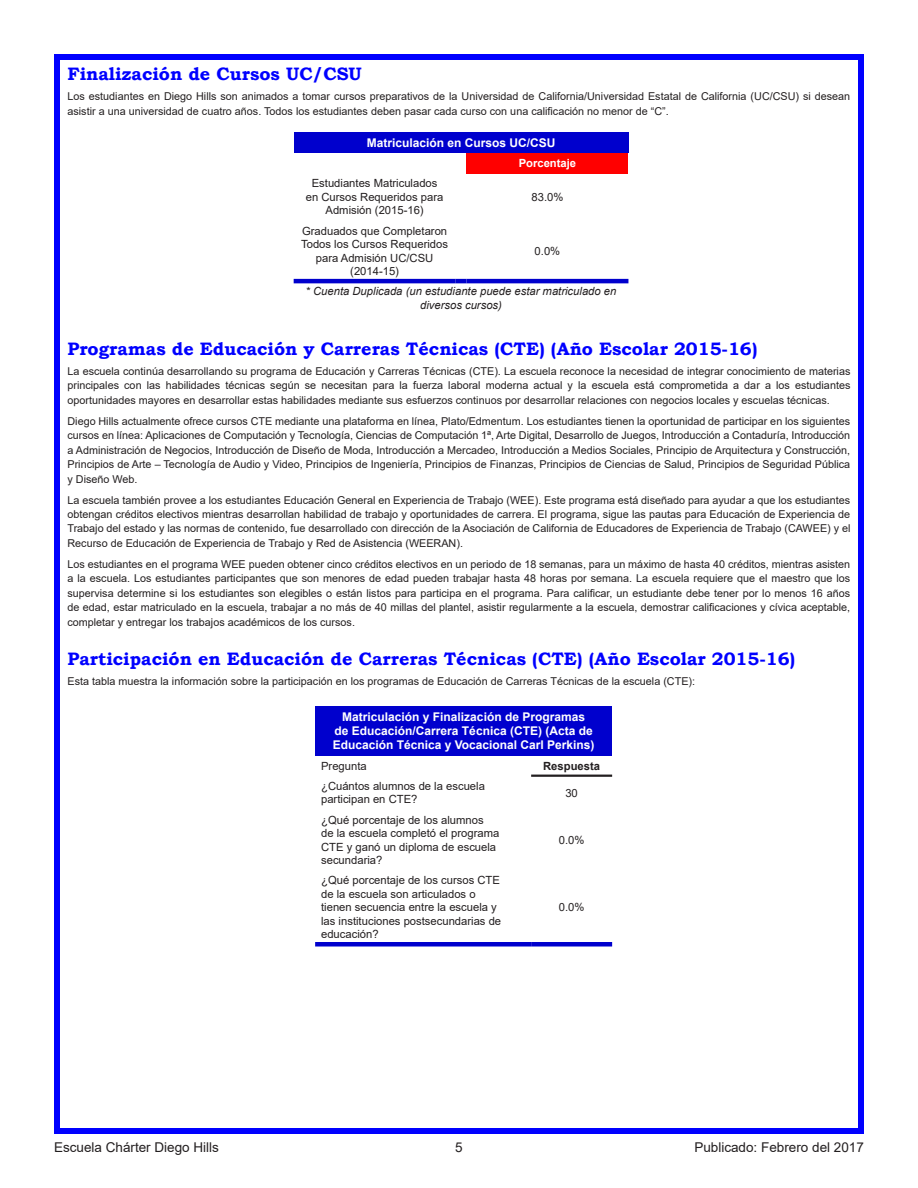
<style>
.page{position:relative;width:918px;height:1188px;background:#fff}
.page>*{position:absolute;margin:0;border:0;box-sizing:border-box;transform-origin:0 0}
.Element_Header{font:700 18px "Bookman Old Style";color:#00f}
.t1{font:13.5px "Arial";color:#231f20}
.t2{font:700 12px/14.4px "Arial";color:#fff;text-align:center}
.t3{font:11.25px/13.5px "Arial";color:#231f20}
.t4{font:italic 11.25px/13.5px "Arial";color:#231f20;text-align:center}
.t5{font:700 11.25px "Arial";color:#fff}
.t6{font:700 11.25px "Arial";color:#231f20}
.Body_Text_-_Left_Jus{font:10.8px/14.4px "Arial";color:#231f20;text-align:justify}
</style>
<div class="page">
<div style="left:54px;top:54px;width:810px;height:1080px;border:6px solid #00f"></div>
<div style="left:315px;top:706px;width:297px;height:49px;background:#0000cd"></div>
<hr style="left:531px;top:775px;width:81px;height:2px;background:#231f20">
<div style="left:315px;top:942px;width:216px;height:5px;background:#0000cd"></div>
<div style="left:531px;top:942px;width:81px;height:5px;background:#0000cd"></div>
<div style="left:294px;top:132px;width:334px;height:21px;background:#0000cd"></div>
<div style="left:466px;top:153px;width:162px;height:20px;background:#f00"></div>
<hr style="left:294px;top:279px;width:162px;height:4px;background:#0000cd">
<hr style="left:456px;top:279px;width:10px;height:4px;background:#0000cd">
<hr style="left:466px;top:279px;width:162px;height:4px;background:#0000cd">
<p class="Element_Header" style="left:68px;top:61px;width:296px">Finalización de Cursos UC/CSU</p>
<p class="Body_Text_-_Left_Jus" style="left:68px;top:89px;width:784px">Los estudiantes en Diego Hills son animados a tomar cursos preparativos de la Universidad de California/Universidad Estatal de California (UC/CSU) si desean asistir a una universidad de cuatro años. Todos los estudiantes deben pasar cada curso con una calificación no menor de “C”.</p>
<p class="t2" style="left:367px;top:136px;width:190px">Matriculación en Cursos UC/CSU</p>
<p class="t5" style="left:519px;top:155px;width:59px">Porcentaje</p>
<p class="t3" style="left:306px;top:177px;width:139px;text-align:center">Estudiantes Matriculados en Cursos Requeridos para<br>Admisión (2015-16)</p>
<p class="t3" style="left:532px;top:190px;width:33px">83.0%</p>
<p class="t3" style="left:301px;top:224px;width:148px;text-align:center">Graduados que Completaron<br>Todos los Cursos Requeridos para Admisión UC/CSU (2014-15)</p>
<p class="t3" style="left:535px;top:244px;width:27px">0.0%</p>
<p class="t4" style="left:306px;top:285px;width:312px">* Cuenta Duplicada (un estudiante puede estar matriculado en diversos cursos)</p>
<p class="Element_Header" style="left:68px;top:336px;width:692px">Programas de Educación y Carreras Técnicas (CTE) (Año Escolar 2015-16)</p>
<p class="Body_Text_-_Left_Jus" style="left:68px;top:364px;width:784px">La escuela continúa desarrollando su programa de Educación y Carreras Técnicas (CTE). La escuela reconoce la necesidad de integrar conocimiento de materias principales con las habilidades técnicas según se necesitan para la fuerza laboral moderna actual y la escuela está comprometida a dar a los estudiantes oportunidades mayores en desarrollar estas habilidades mediante sus esfuerzos continuos por desarrollar relaciones con negocios locales y escuelas técnicas.</p>
<p class="Body_Text_-_Left_Jus" style="left:68px;top:414px;width:784px">Diego Hills actualmente ofrece cursos CTE mediante una plataforma en línea, Plato/Edmentum. Los estudiantes tienen la oportunidad de participar en los siguientes cursos en línea: Aplicaciones de Computación y Tecnología, Ciencias de Computación 1ª, Arte Digital, Desarrollo de Juegos, Introducción a Contaduría, Introducción a Administración de Negocios, Introducción de Diseño de Moda, Introducción a Mercadeo, Introducción a Medios Sociales, Principio de Arquitectura y Construcción, Principios de Arte – Tecnología de Audio y Video, Principios de Ingeniería, Principios de Finanzas, Principios de Ciencias de Salud, Principios de Seguridad Pública y Diseño Web.</p>
<p class="Body_Text_-_Left_Jus" style="left:68px;top:493px;width:784px">La escuela también provee a los estudiantes Educación General en Experiencia de Trabajo (WEE). Este programa está diseñado para ayudar a que los estudiantes obtengan créditos electivos mientras desarrollan habilidad de trabajo y oportunidades de carrera. El programa, sigue las pautas para Educación de Experiencia de Trabajo del estado y las normas de contenido, fue desarrollado con dirección de la Asociación de California de Educadores de Experiencia de Trabajo (CAWEE) y el Recurso de Educación de Experiencia de Trabajo y Red de Asistencia (WEERAN).</p>
<p class="Body_Text_-_Left_Jus" style="left:68px;top:557px;width:784px">Los estudiantes en el programa WEE pueden obtener cinco créditos electivos en un periodo de 18 semanas, para un máximo de hasta 40 créditos, mientras asisten a la escuela. Los estudiantes participantes que son menores de edad pueden trabajar hasta 48 horas por semana. La escuela requiere que el maestro que los supervisa determine si los estudiantes son elegibles o están listos para participa en el programa. Para calificar, un estudiante debe tener por lo menos 16 años de edad, estar matriculado en la escuela, trabajar a no más de 40 millas del plantel, asistir regularmente a la escuela, demostrar calificaciones y cívica aceptable, completar y entregar los trabajos académicos de los cursos.</p>
<p class="Element_Header" style="left:68px;top:646px;width:729px">Participación en Educación de Carreras Técnicas (CTE) (Año Escolar 2015-16)</p>
<p class="Body_Text_-_Left_Jus" style="left:68px;top:674px;width:629px">Esta tabla muestra la información sobre la participación en los programas de Educación de Carreras Técnicas de la escuela (CTE):</p>
<p class="t2" style="left:333px;top:709px;width:263px">Matriculación y Finalización de Programas<br>de Educación/Carrera Técnica (CTE) (Acta de<br>Educación Técnica y Vocacional Carl Perkins)</p>
<p class="t3" style="left:321px;top:759px;width:47px">Pregunta</p>
<p class="t6" style="left:543px;top:758px;width:58px">Respuesta</p>
<p class="t3" style="left:321px;top:779px;width:165px">¿Cuántos alumnos de la escuela participan en CTE?</p>
<p class="t3" style="left:565px;top:786px;width:14px">30</p>
<p class="t3" style="left:321px;top:813px;width:180px">¿Qué porcentaje de los alumnos<br>de la escuela completó el programa<br>CTE y ganó un diploma de escuela secundaria?</p>
<p class="t3" style="left:559px;top:833px;width:27px">0.0%</p>
<p class="t3" style="left:321px;top:873px;width:182px">¿Qué porcentaje de los cursos CTE de la escuela son articulados o tienen secuencia entre la escuela y las instituciones postsecundarias de educación?</p>
<p class="t3" style="left:559px;top:900px;width:27px">0.0%</p>
<p class="t1" style="left:54px;top:1138px;width:167px">Escuela Chárter Diego Hills</p>
<p class="t1" style="left:455px;top:1138px;width:9px">5</p>
<p class="t1" style="left:694px;top:1138px;width:171px">Publicado: Febrero del 2017</p>
</div>
